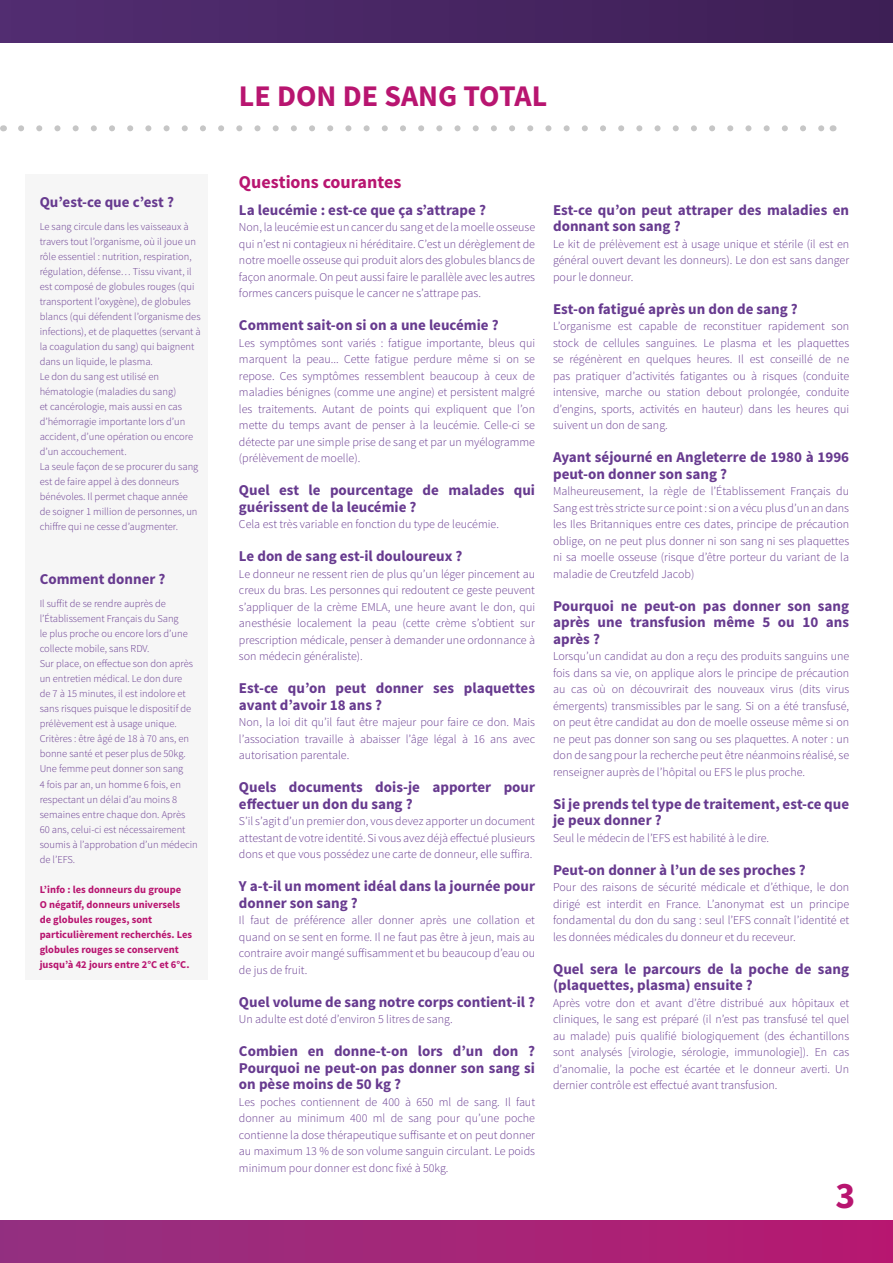
<style>
.page{position:relative;width:893px;height:1263px;background:#fff}
.page>*{position:absolute;margin:0;border:0;box-sizing:border-box;transform-origin:0 0}
.t1{font:700 37.5px "Source Sans Pro";color:#b81570}
.t2{font:700 30px "Source Sans Pro";color:#b81570}
.t3{font:700 18px "Source Sans Pro";color:#b81570}
.t4{font:700 15px/16.5px "Source Sans Pro";color:#673a8f}
.t5{font:300 12px/16.5px "Source Sans Pro";color:#673a8f;text-align:justify}
.t6{font:300 10.5px/15px "Source Sans Pro";color:#673a8f}
.t7{font:700 10.5px/15px "Source Sans Pro";color:#b81570}
</style>
<div class="page">
<div style="left:0;top:0;width:893px;height:43px;background:linear-gradient(to right,#522d71,#3d1f55)"></div>
<div style="left:0;top:1220px;width:893px;height:43px;background:linear-gradient(to right,#933180,#b71970)"></div>
<div style="left:26px;top:174px;width:182px;height:806px;background:#f6f6f6"></div>
<svg style="left:21px;top:125px;width:802px;height:6px"></svg>
<p class="t4" style="left:40px;top:194px;width:136px">Qu’est-ce que c’est ?</p>
<p class="t6" style="left:40px;top:219px;width:163px">Le sang circule dans les vaisseaux à travers tout l’organisme, où il joue un rôle essentiel : nutrition, respiration, régulation, défense… Tissu vivant, il est composé de globules rouges (qui transportent l’oxygène), de globules blancs (qui défendent l’organisme des infections), et de plaquettes (servant à la coagulation du sang) qui baignent dans un liquide, le plasma.<br>Le don du sang est utilisé en hématologie (maladies du sang)<br>et cancérologie, mais aussi en cas d’hémorragie importante lors d’un accident, d’une opération ou encore d’un accouchement.<br>La seule façon de se procurer du sang est de faire appel à des donneurs bénévoles. Il permet chaque année de soigner 1 million de personnes, un chiffre qui ne cesse d’augmenter.</p>
<p class="t4" style="left:40px;top:571px;width:127px">Comment donner ?</p>
<p class="t6" style="left:40px;top:596px;width:160px">Il suffit de se rendre auprès de l’Établissement Français du Sang<br>le plus proche ou encore lors d’une collecte mobile, sans RDV.<br>Sur place, on effectue son don après un entretien médical. Le don dure<br>de 7 à 15 minutes, il est indolore et sans risques puisque le dispositif de prélèvement est à usage unique.<br>Critères : être âgé de 18 à 70 ans, en bonne santé et peser plus de 50kg.<br>Une femme peut donner son sang<br>4 fois par an, un homme 6 fois, en respectant un délai d’au moins 8 semaines entre chaque don. Après<br>60 ans, celui-ci est nécessairement soumis à l’approbation d’un médecin de l’EFS.</p>
<p class="t7" style="left:40px;top:882px;width:154px">L’info : les donneurs du groupe<br>O négatif, donneurs universels de globules rouges, sont particulièrement recherchés. Les globules rouges se conservent jusqu’à 42 jours entre 2°C et 6°C.</p>
<h2 class="t2" style="left:239px;top:76px;width:310px">LE DON DE SANG TOTAL</h2>
<h3 class="t3" style="left:239px;top:170px;width:164px">Questions courantes</h3>
<p class="t4" style="left:239px;top:202px;width:249px">La leucémie : est-ce que ça s’attrape ?</p>
<p class="t5" style="left:239px;top:219px;width:298px">Non, la leucémie est un cancer du sang et de la moelle osseuse qui n’est ni contagieux ni héréditaire. C’est un dérèglement de notre moelle osseuse qui produit alors des globules blancs de façon anormale. On peut aussi faire le parallèle avec les autres formes cancers puisque le cancer ne s’attrape pas.</p>
<p class="t4" style="left:239px;top:318px;width:261px">Comment sait-on si on a une leucémie ?</p>
<p class="t5" style="left:239px;top:335px;width:298px">Les symptômes sont variés : fatigue importante, bleus qui marquent la peau... Cette fatigue perdure même si on se repose. Ces symptômes ressemblent beaucoup à ceux de maladies bénignes (comme une angine) et persistent malgré les traitements. Autant de points qui expliquent que l’on mette du temps avant de penser à la leucémie. Celle-ci se détecte par une simple prise de sang et par un myélogramme (prélèvement de moelle).</p>
<p class="t4" style="left:239px;top:483px;width:298px">Quel est le pourcentage de malades qui guérissent de la leucémie ?</p>
<p class="t5" style="left:239px;top:516px;width:262px">Cela est très variable en fonction du type de leucémie.</p>
<p class="t4" style="left:239px;top:549px;width:225px">Le don de sang est-il douloureux ?</p>
<p class="t5" style="left:239px;top:566px;width:298px">Le donneur ne ressent rien de plus qu’un léger pincement au creux du bras. Les personnes qui redoutent ce geste peuvent s’appliquer de la crème EMLA, une heure avant le don, qui anesthésie localement la peau (cette crème s’obtient sur prescription médicale, penser à demander une ordonnance à son médecin généraliste).</p>
<p class="t4" style="left:239px;top:681px;width:298px">Est-ce qu’on peut donner ses plaquettes avant d’avoir 18 ans ?</p>
<p class="t5" style="left:239px;top:714px;width:298px">Non, la loi dit qu’il faut être majeur pour faire ce don. Mais l’association travaille à abaisser l’âge légal à 16 ans avec autorisation parentale.</p>
<p class="t4" style="left:239px;top:780px;width:298px">Quels documents dois-je apporter pour effectuer un don du sang ?</p>
<p class="t5" style="left:239px;top:813px;width:298px">S’il s’agit d’un premier don, vous devez apporter un document attestant de votre identité. Si vous avez déjà effectué plusieurs dons et que vous possédez une carte de donneur, elle suffira.</p>
<p class="t4" style="left:239px;top:879px;width:298px">Y a-t-il un moment idéal dans la journée pour donner son sang ?</p>
<p class="t5" style="left:239px;top:912px;width:298px">Il faut de préférence aller donner après une collation et quand on se sent en forme. Il ne faut pas être à jeun, mais au contraire avoir mangé suffisamment et bu beaucoup d’eau ou de jus de fruit.</p>
<p class="t4" style="left:239px;top:994px;width:298px">Quel volume de sang notre corps contient-il ?</p>
<p class="t5" style="left:239px;top:1011px;width:215px">Un adulte est doté d’environ 5 litres de sang.</p>
<p class="t4" style="left:239px;top:1044px;width:298px;text-align:justify">Combien en donne-t-on lors d’un don ?<br>Pourquoi ne peut-on pas donner son sang si on pèse moins de 50 kg ?</p>
<p class="t5" style="left:239px;top:1094px;width:298px">Les poches contiennent de 400 à 650 ml de sang. Il faut donner au minimum 400 ml de sang pour qu’une poche contienne la dose thérapeutique suffisante et on peut donner au maximum 13 % de son volume sanguin circulant. Le poids minimum pour donner est donc fixé à 50kg.</p>
<p class="t4" style="left:553px;top:202px;width:298px">Est-ce qu’on peut attraper des maladies en donnant son sang ?</p>
<p class="t5" style="left:553px;top:236px;width:298px">Le kit de prélèvement est à usage unique et stérile (il est en général ouvert devant les donneurs). Le don est sans danger pour le donneur.</p>
<p class="t4" style="left:553px;top:301px;width:246px">Est-on fatigué après un don de sang ?</p>
<p class="t5" style="left:553px;top:318px;width:298px">L’organisme est capable de reconstituer rapidement son stock de cellules sanguines. Le plasma et les plaquettes se régénèrent en quelques heures. Il est conseillé de ne pas pratiquer d’activités fatigantes ou à risques (conduite intensive, marche ou station debout prolongée, conduite d’engins, sports, activités en hauteur) dans les heures qui suivent un don de sang.</p>
<p class="t4" style="left:553px;top:450px;width:298px">Ayant séjourné en Angleterre de 1980 à 1996 peut-on donner son sang ?</p>
<p class="t5" style="left:553px;top:483px;width:298px">Malheureusement, la règle de l’Établissement Français du Sang est très stricte sur ce point : si on a vécu plus d’un an dans les Iles Britanniques entre ces dates, principe de précaution oblige, on ne peut plus donner ni son sang ni ses plaquettes ni sa moelle osseuse (risque d’être porteur du variant de la maladie de Creutzfeld Jacob)</p>
<p class="t4" style="left:553px;top:598px;width:298px;text-align:justify">Pourquoi ne peut-on pas donner son sang après une transfusion même 5 ou 10 ans après ?</p>
<p class="t5" style="left:553px;top:648px;width:298px">Lorsqu’un candidat au don a reçu des produits sanguins une fois dans sa vie, on applique alors le principe de précaution au cas où on découvrirait des nouveaux virus (dits virus émergents) transmissibles par le sang. Si on a été transfusé, on peut être candidat au don de moelle osseuse même si on ne peut pas donner son sang ou ses plaquettes. A noter : un don de sang pour la recherche peut être néanmoins réalisé, se renseigner auprès de l’hôpital ou EFS le plus proche.</p>
<p class="t4" style="left:553px;top:796px;width:298px">Si je prends tel type de traitement, est-ce que je peux donner ?</p>
<p class="t5" style="left:553px;top:830px;width:218px">Seul le médecin de l’EFS est habilité à le dire.</p>
<p class="t4" style="left:553px;top:862px;width:254px">Peut-on donner à l’un de ses proches ?</p>
<p class="t5" style="left:553px;top:879px;width:298px">Pour des raisons de sécurité médicale et d’éthique, le don dirigé est interdit en France. L’anonymat est un principe fondamental du don du sang : seul l’EFS connaît l’identité et les données médicales du donneur et du receveur.</p>
<p class="t4" style="left:553px;top:961px;width:298px">Quel sera le parcours de la poche de sang (plaquettes, plasma) ensuite ?</p>
<p class="t5" style="left:553px;top:995px;width:298px">Après votre don et avant d’être distribué aux hôpitaux et cliniques, le sang est préparé (il n’est pas transfusé tel quel au malade) puis qualifié biologiquement (des échantillons sont analysés [virologie, sérologie, immunologie]). En cas d’anomalie, la poche est écartée et le donneur averti. Un dernier contrôle est effectué avant transfusion.</p>
<h1 class="t1" style="left:836px;top:1172px;width:21px">3</h1>
</div>
